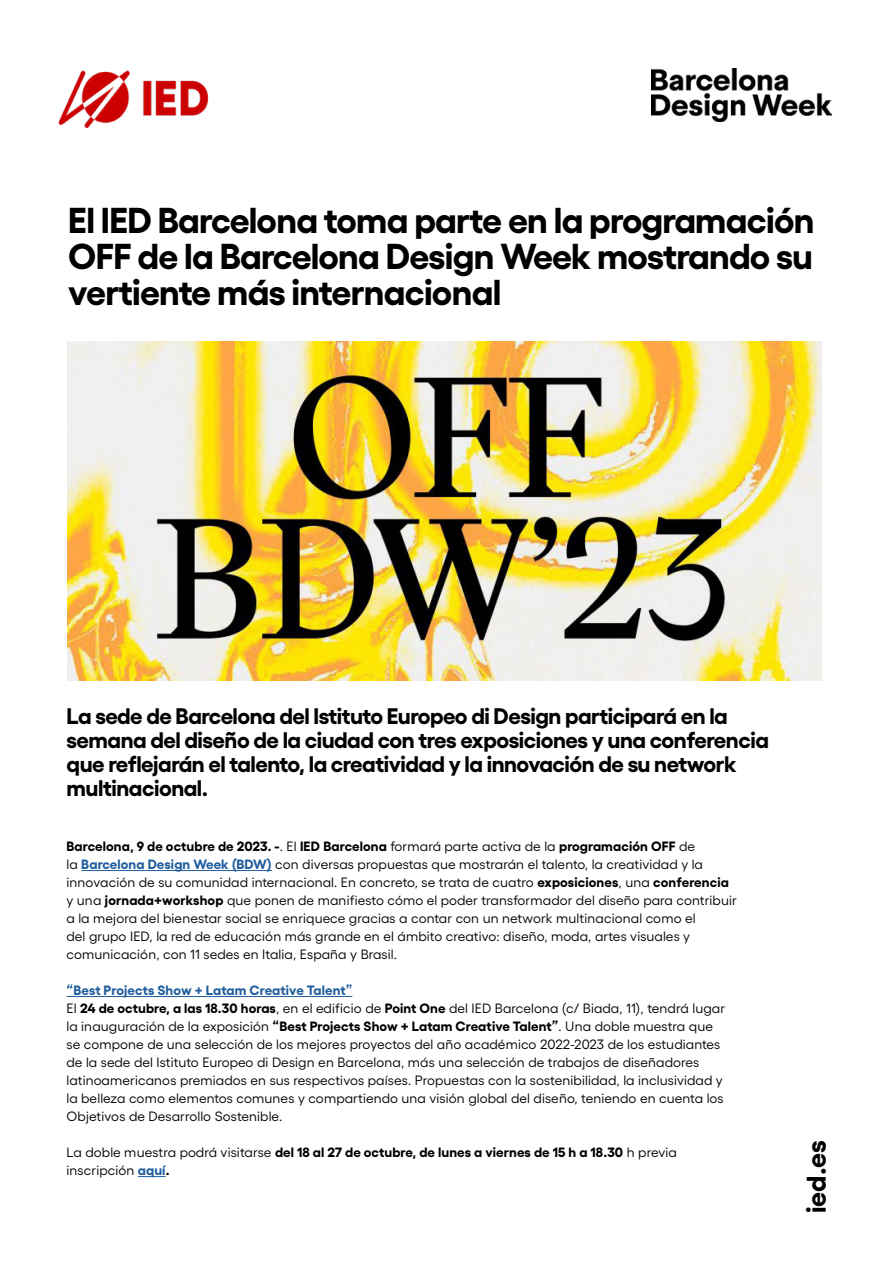
<style>
.page{position:relative;width:893px;height:1263px;background:#fff}
.page>*{position:absolute;margin:0;border:0;box-sizing:border-box;transform-origin:0 0}
.t1{font:700 36px/36px "Gellix";letter-spacing:-.02em;color:#000;text-align:justify}
.t2{font:700 27px "Gellix";color:#000}
.t3{font:700 22.5px/24px "Gellix";letter-spacing:-.02em;color:#000}
.t4{font:13.5px/18px "Gellix";letter-spacing:.01em;color:#000}
.s1{font-weight:700}
.s2{font-weight:700;color:#215e9e}
</style>
<div class="page">
<img style="left:58px;top:70px;width:151px;height:59px">
<hr style="left:81px;top:870px;width:191px;height:1px;background:#215e9e">
<hr style="left:67px;top:996px;width:285px;height:1px;background:#215e9e">
<svg style="left:138px;top:1176px;width:28px;height:1px"></svg>
<img style="left:67px;top:342px;width:755px;height:338px">
<img style="left:652px;top:68px;width:179px;height:53px">
<h1 class="t1" style="left:68px;top:198px;width:748px">El IED Barcelona toma parte en la programación OFF de la Barcelona Design Week mostrando su vertiente más internacional</h1>
<h3 class="t3" style="left:67px;top:702px;width:704px">La sede de Barcelona del Istituto Europeo di Design participará en la semana del diseño de la ciudad con tres exposiciones y una conferencia que reflejarán el talento, la creatividad y la innovación de su network multinacional.</h3>
<p class="t4" style="left:67px;top:836px;width:672px"><span class="s1">Barcelona, 9 de octubre de 2023. -</span>. El <span class="s1">IED Barcelona</span> formará parte activa de la <span class="s1">programación OFF</span> de<br>la <span class="s2">Barcelona Design Week (BDW)</span> con diversas propuestas que mostrarán el talento, la creatividad y la innovación de su comunidad internacional. En concreto, se trata de cuatro <span class="s1">exposiciones</span>, una <span class="s1">conferencia </span>y una <span class="s1">jornada+workshop</span> que ponen de manifiesto cómo el poder transformador del diseño para contribuir a la mejora del bienestar social se enriquece gracias a contar con un network multinacional como el<br>del grupo IED, la red de educación más grande en el ámbito creativo: diseño, moda, artes visuales y comunicación, con 11 sedes en Italia, España y Brasil.</p>
<p class="t4" style="left:67px;top:980px;width:660px"><span class="s2">“Best Projects Show + Latam Creative Talent”<br></span>El <span class="s1">24 de octubre, a las 18.30 horas</span>, en el edificio de <span class="s1">Point One</span> del IED Barcelona (c/ Biada, 11), tendrá lugar la inauguración de la exposición <span class="s1">“Best Projects Show + Latam Creative Talent”</span>. Una doble muestra que se compone de una selección de los mejores proyectos del año académico 2022-2023 de los estudiantes de la sede del Istituto Europeo di Design en Barcelona, más una selección de trabajos de diseñadores latinoamericanos premiados en sus respectivos países. Propuestas con la sostenibilidad, la inclusividad y la belleza como elementos comunes y compartiendo una visión global del diseño, teniendo en cuenta los Objetivos de Desarrollo Sostenible.</p>
<p class="t4" style="left:67px;top:1142px;width:612px">La doble muestra podrá visitarse <span class="s1">del 18 al 27 de octubre, de lunes a viernes de 15 h a 18.30</span> h previa inscripción <span class="s2">aquí</span><span class="s1">.</span></p>
<h2 class="t2" style="left:794px;top:1213px;width:74px;rotate:-90deg">ied.es</h2>
</div>
